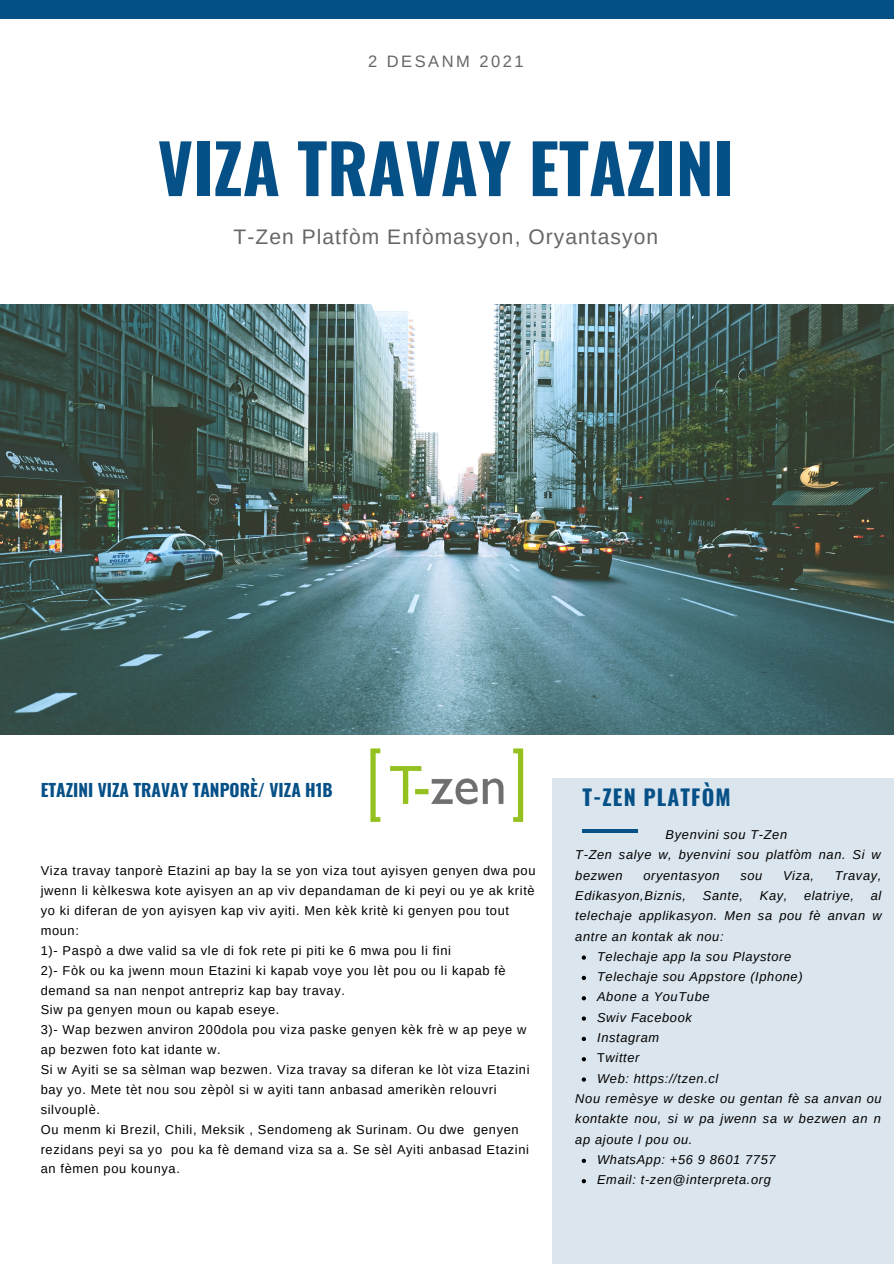
<style>
.page{position:relative;width:894px;height:1264px;background:#fff}
.page>*{position:absolute;margin:0;border:0;box-sizing:border-box;transform-origin:0 0}
.t1{font:700 67.5px "Oswald";color:#055087}
.t2{font:700 21.6px "Oswald";letter-spacing:.05em;color:#055087}
.t3{font:21px "Arimo";letter-spacing:.05em;color:#666}
.t4{font:700 17.25px "Oswald";color:#055087}
.t5{font:16.5px "Arimo";letter-spacing:.15em;color:#666}
.t6{font:12.9px/19.8px "Arimo";letter-spacing:.05em;color:#000}
.t7{font:italic 12.9px/20.2px "Arimo";letter-spacing:.05em;color:#000;text-align:justify}
.s1{font-style:normal}
</style>
<div class="page">
<div style="left:0;top:0;width:893px;height:19px;background:#055087"></div>
<div style="left:552px;top:778px;width:341px;height:485px;background:#dae5ed"></div>
<img style="left:0;top:305px;width:893px;height:429px">
<svg style="left:582px;top:829px;width:55px;height:3px"></svg>
<img style="left:342px;top:733px;width:209px;height:89px">
<svg style="left:581px;top:955px;width:5px;height:4px"></svg>
<svg style="left:581px;top:975px;width:5px;height:5px"></svg>
<svg style="left:581px;top:996px;width:5px;height:4px"></svg>
<svg style="left:581px;top:1016px;width:5px;height:4px"></svg>
<svg style="left:581px;top:1036px;width:5px;height:5px"></svg>
<svg style="left:581px;top:1057px;width:5px;height:4px"></svg>
<svg style="left:581px;top:1077px;width:5px;height:4px"></svg>
<svg style="left:581px;top:1158px;width:5px;height:4px"></svg>
<svg style="left:581px;top:1179px;width:5px;height:4px"></svg>
<p class="t5" style="left:368px;top:52px;width:157px">2 DESANM 2021</p>
<p class="t1" style="left:157px;top:116px;width:578px">VIZA TRAVAY ETAZINI</p>
<p class="t3" style="left:233px;top:224px;width:426px">T-Zen Platfòm Enfòmasyon, Oryantasyon</p>
<p class="t4" style="left:41px;top:776px;width:293px">ETAZINI VIZA TRAVAY TANPORÈ/ VIZA H1B</p>
<p class="t6" style="left:41px;top:860px;width:496px">Viza travay tanporè Etazini ap bay la se yon viza tout ayisyen genyen dwa pou jwenn li kèlkeswa kote ayisyen an ap viv depandaman de ki peyi ou ye ak kritè yo ki diferan de yon ayisyen kap viv ayiti. Men kèk kritè ki genyen pou tout moun:</p>
<p class="t6" style="left:41px;top:940px;width:412px">1)- Paspò a dwe valid sa vle di fok rete pi piti ke 6 mwa pou li fini</p>
<p class="t6" style="left:41px;top:960px;width:466px">2)- Fòk ou ka jwenn moun Etazini ki kapab voye you lèt pou ou li kapab fè demand sa nan nenpot antrepriz kap bay travay.</p>
<p class="t6" style="left:41px;top:1000px;width:240px">Siw pa genyen moun ou kapab eseye.</p>
<p class="t6" style="left:41px;top:1019px;width:487px">3)- Wap bezwen anviron 200dola pou viza paske genyen kèk frè w ap peye w ap bezwen foto kat idante w.</p>
<p class="t6" style="left:41px;top:1059px;width:490px">Si w Ayiti se sa sèlman wap bezwen. Viza travay sa diferan ke lòt viza Etazini bay yo. Mete tèt nou sou zèpòl si w ayiti tann anbasad amerikèn relouvri silvouplè.</p>
<p class="t6" style="left:41px;top:1119px;width:489px">Ou menm ki Brezil, Chili, Meksik , Sendomeng ak Surinam. Ou dwe genyen rezidans peyi sa yo pou ka fè demand viza sa a. Se sèl Ayiti anbasad Etazini an fèmen pou kounya.</p>
<p class="t2" style="left:582px;top:780px;width:150px">T-ZEN PLATFÒM</p>
<p class="t7" style="left:665px;top:824px;width:123px">Byenvini sou T-Zen</p>
<p class="t7" style="left:575px;top:844px;width:307px">T-Zen salye w, byenvini sou platfòm nan. Si w bezwen</p>
<p class="t7" style="left:643px;top:864px;width:78px">oryentasyon</p>
<p class="t7" style="left:740px;top:864px;width:23px">sou</p>
<p class="t7" style="left:782px;top:864px;width:33px">Viza,</p>
<p class="t7" style="left:834px;top:864px;width:48px">Travay,</p>
<p class="t7" style="left:575px;top:885px;width:112px">Edikasyon,Biznis,</p>
<p class="t7" style="left:702px;top:885px;width:42px">Sante,</p>
<p class="t7" style="left:759px;top:885px;width:29px">Kay,</p>
<p class="t7" style="left:803px;top:885px;width:52px">elatriye,</p>
<p class="t7" style="left:575px;top:885px;width:308px;text-indent:295px">al telechaje applikasyon. Men sa pou fè anvan w antre an kontak ak nou:</p>
<p class="t7" style="left:597px;top:946px;width:196px">Telechaje app la sou Playstore</p>
<p class="t7" style="left:597px;top:966px;width:207px">Telechaje sou Appstore (Iphone)</p>
<p class="t7" style="left:597px;top:986px;width:114px">Abone a YouTube</p>
<p class="t7" style="left:597px;top:1007px;width:96px">Swiv Facebook</p>
<p class="t7" style="left:597px;top:1027px;width:64px">Instagram</p>
<p class="t7" style="left:597px;top:1047px;width:44px"><span class="s1">T</span>witter</p>
<p class="t7" style="left:597px;top:1068px;width:123px">Web: https://tzen.cl</p>
<p class="t7" style="left:575px;top:1088px;width:308px">Nou remèsye w deske ou gentan fè sa anvan ou kontakte nou, si w pa jwenn sa w bezwen an n ap ajoute l pou ou.</p>
<p class="t7" style="left:597px;top:1149px;width:180px">WhatsApp: +56 9 8601 7757</p>
<p class="t7" style="left:597px;top:1169px;width:175px">Email: t-zen@interpreta.org</p>
</div>
